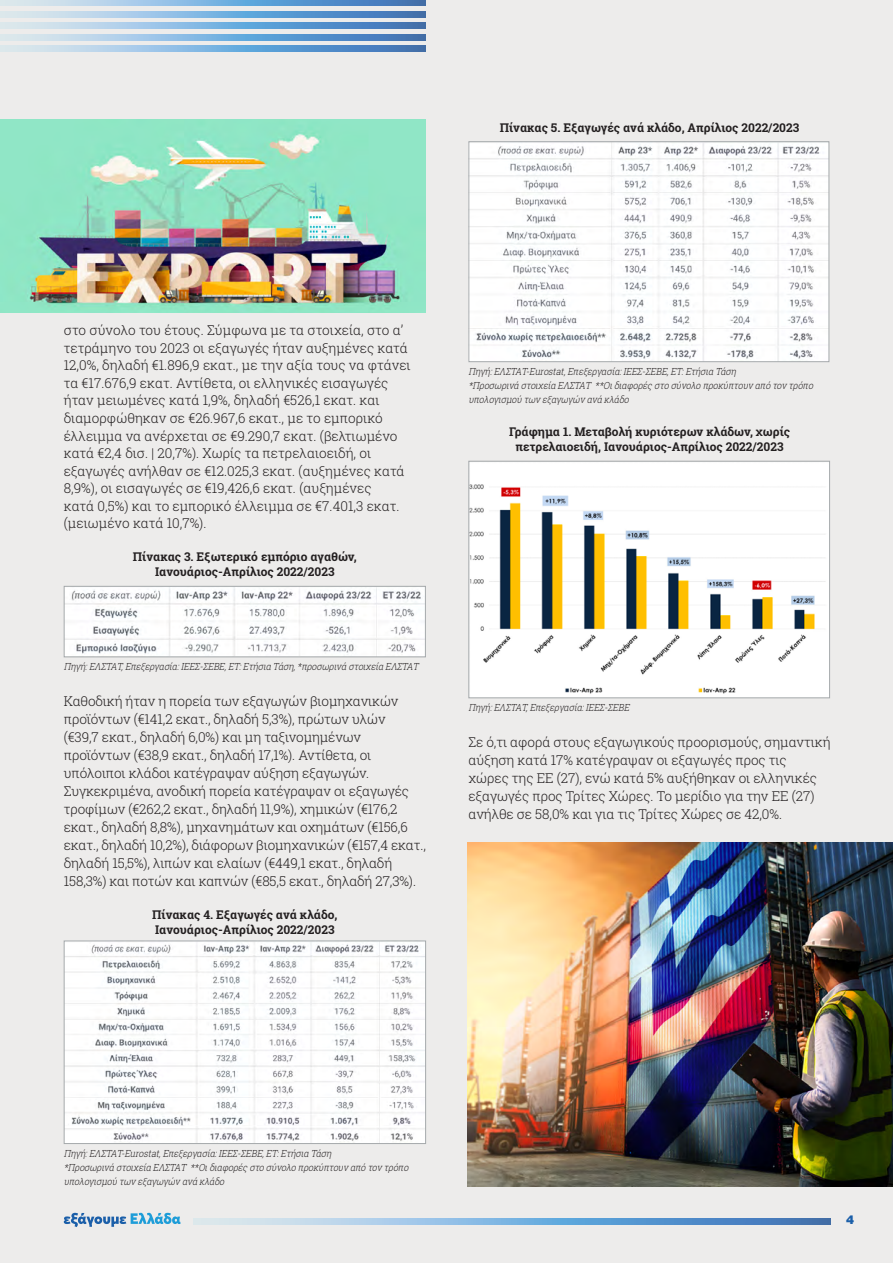
<style>
.page{position:relative;width:893px;height:1263px;background:#edeceb}
.page>*{position:absolute;margin:0;border:0;box-sizing:border-box;transform-origin:0 0}
.t1{font:300 13.5px/18px "Roboto Slab";letter-spacing:-.005em;color:#231f20}
.t2{font:700 12px/15px "Roboto Slab";color:#231f20;text-align:center}
.t3{font:900 12px "UB Helvetica";color:#1b5fa9}
.t4{font:italic 300 9.75px/14.2px "Roboto Slab";color:#231f20;scale:.9 1}
</style>
<div class="page">
<svg style="left:0;top:0;width:426px;height:6px;background:#83b0d9"></svg>
<svg style="left:0;top:23px;width:426px;height:6px;background:#83b0d9"></svg>
<svg style="left:0;top:46px;width:426px;height:5px;background:#83b0d9"></svg>
<svg style="left:0;top:11px;width:426px;height:6px;background:#83b0d9"></svg>
<svg style="left:0;top:34px;width:426px;height:6px;background:#83b0d9"></svg>
<svg style="left:64px;top:1213px;width:117px;height:14px"></svg>
<svg style="left:194px;top:1219px;width:637px;height:5px;background:#83b0d9"></svg>
<img style="left:66px;top:588px;width:358px;height:67px">
<div style="left:64px;top:586px;width:362px;height:71px;border:1px solid #a5a9ab"></div>
<img style="left:66px;top:942px;width:358px;height:200px">
<div style="left:64px;top:940px;width:362px;height:204px;border:1px solid #a5a9ab"></div>
<img style="left:470px;top:143px;width:357px;height:217px">
<div style="left:468px;top:141px;width:361px;height:221px;border:1px solid #a5a9ab"></div>
<img style="left:470px;top:463px;width:358px;height:233px">
<div style="left:468px;top:461px;width:362px;height:237px;border:1px solid #a5a9ab"></div>
<img style="left:0;top:119px;width:426px;height:194px">
<img style="left:468px;top:842px;width:425px;height:344px">
<p class="t2" style="left:500px;top:120px;width:301px">Πίνακας 5. Εξαγωγές ανά κλάδο, Απρίλιος 2022/2023</p>
<p class="t1" style="left:64px;top:321px;width:348px;line-height:17.5px">στο σύνολο του έτους. Σύμφωνα με τα στοιχεία, στο α’ τετράμηνο του 2023 οι εξαγωγές ήταν αυξημένες κατά 12,0%, δηλαδή €1.896,9 εκατ., με την αξία τους να φτάνει τα €17.676,9 εκατ. Αντίθετα, οι ελληνικές εισαγωγές ήταν μειωμένες κατά 1,9%, δηλαδή €526,1 εκατ. και διαμορφώθηκαν σε €26.967,6 εκατ., με το εμπορικό έλλειμμα να ανέρχεται σε €9.290,7 εκατ. (βελτιωμένο κατά €2,4 δισ. | 20,7%). Χωρίς τα πετρελαιοειδή, οι εξαγωγές ανήλθαν σε €12.025,3 εκατ. (αυξημένες κατά 8,9%), οι εισαγωγές σε €19,426,6 εκατ. (αυξημένες<br>κατά 0,5%) και το εμπορικό έλλειμμα σε €7.401,3 εκατ. (μειωμένο κατά 10,7%).</p>
<p class="t2" style="left:133px;top:549px;width:225px">Πίνακας 3. Εξωτερικό εμπόριο αγαθών,<br>Ιανουάριος-Απρίλιος 2022/2023</p>
<p class="t4" style="left:64px;top:659px;width:399px">Πηγή:ΕΛΣΤΑΤ,Επεξεργασία:ΙΕΕΣ-ΣΕΒΕ,ΕΤ:Ετήσια Τάση,*προσωρινά στοιχεία ΕΛΣΤΑΤ</p>
<p class="t1" style="left:64px;top:692px;width:364px">Καθοδική ήταν η πορεία των εξαγωγών βιομηχανικών προϊόντων (€141,2 εκατ., δηλαδή 5,3%), πρώτων υλών<br>(€39,7 εκατ., δηλαδή 6,0%) και μη ταξινομημένων προϊόντων (€38,9 εκατ., δηλαδή 17,1%). Αντίθετα, οι υπόλοιποι κλάδοι κατέγραψαν αύξηση εξαγωγών.<br>Συγκεκριμένα, ανοδική πορεία κατέγραψαν οι εξαγωγές τροφίμων (€262,2 εκατ., δηλαδή 11,9%), χημικών (€176,2 εκατ., δηλαδή 8,8%), μηχανημάτων και οχημάτων (€156,6 εκατ., δηλαδή 10,2%), διάφορων βιομηχανικών (€157,4 εκατ., δηλαδή 15,5%), λιπών και ελαίων (€449,1 εκατ., δηλαδή 158,3%) και ποτών και καπνών (€85,5 εκατ., δηλαδή 27,3%).</p>
<p class="t2" style="left:152px;top:907px;width:187px;text-align:left">Πίνακας 4. Εξαγωγές ανά κλάδο,<br>Ιανουάριος-Απρίλιος 2022/2023</p>
<p class="t4" style="left:468px;top:364px;width:387px">Πηγή:ΕΛΣΤΑΤ-Eurostat,Επεξεργασία:ΙΕΕΣ-ΣΕΒΕ,ΕΤ:Ετήσια Τάση<br>*Προσωρινά στοιχεία ΕΛΣΤΑΤ **Οιδιαφορέςστοσύνολοπροκύπτουναπότοντρόπο υπολογισμούτωνεξαγωγώνανά κλάδο</p>
<p class="t2" style="left:509px;top:424px;width:283px">Γράφημα 1. Μεταβολή κυριότερων κλάδων, χωρίς πετρελαιοειδή, Ιανουάριος-Απρίλιος 2022/2023</p>
<p class="t4" style="left:468px;top:700px;width:183px">Πηγή:ΕΛΣΤΑΤ,Επεξεργασία:ΙΕΕΣ-ΣΕΒΕ</p>
<p class="t1" style="left:468px;top:732px;width:364px">Σε ό,τι αφορά στους εξαγωγικούς προορισμούς, σημαντική αύξηση κατά 17% κατέγραψαν οι εξαγωγές προς τις<br>χώρες της ΕΕ (27), ενώ κατά 5% αυξήθηκαν οι ελληνικές εξαγωγές προς Τρίτες Χώρες. Το μερίδιο για την ΕΕ (27) ανήλθε σε 58,0% και για τις Τρίτες Χώρες σε 42,0%.</p>
<p class="t4" style="left:64px;top:1145px;width:387px">Πηγή:ΕΛΣΤΑΤ-Eurostat,Επεξεργασία:ΙΕΕΣ-ΣΕΒΕ,ΕΤ:Ετήσια Τάση<br>*Προσωρινά στοιχεία ΕΛΣΤΑΤ **Οιδιαφορέςστοσύνολοπροκύπτουναπότοντρόπο υπολογισμούτωνεξαγωγώνανά κλάδο</p>
<p class="t3" style="left:846px;top:1212px;width:10px">4</p>
</div>
